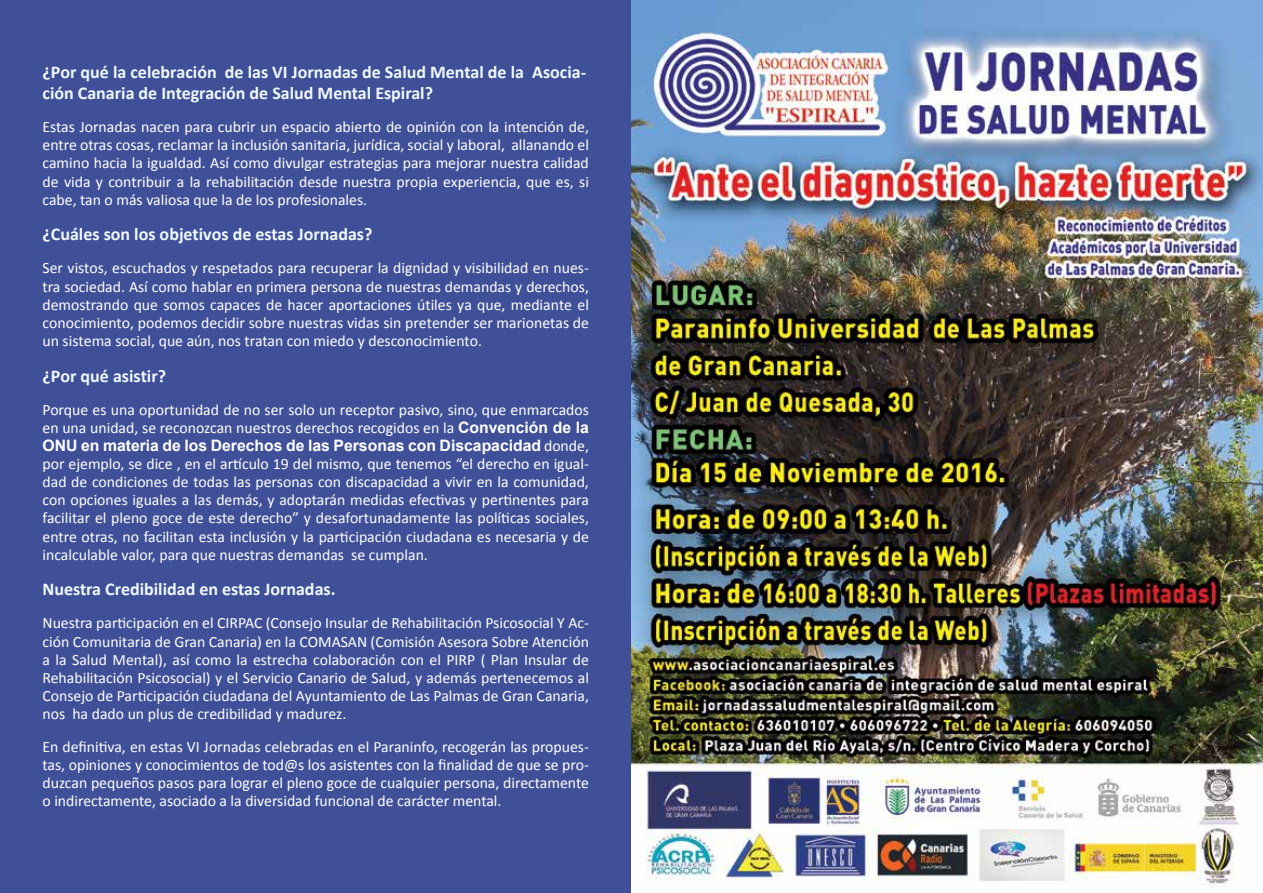
<style>
.page{position:relative;width:1263px;height:893px;background:#fff}
.page>*{position:absolute;margin:0;border:0;box-sizing:border-box;transform-origin:0 0}
.t1{font:700 18px/20.7px "Calibri";color:#eff9fe}
.t2{font:15.75px/18.1px "Calibri";color:#fff;text-align:justify}
.t3{font:700 15.75px "Arial";color:#fff}
.s1{font-family:"Arial";font-weight:700}
.s2{font-family:"Calibri";font-weight:400}
</style>
<div class="page">
<div style="left:0;top:0;width:641px;height:893px;background:#3f5098"></div>
<img style="left:631px;top:0;width:632px;height:893px">
<p class="t1" style="left:43px;top:62px;width:545px">¿Por qué la celebración de las VI Jornadas de Salud Mental de la Asocia&shy;ción Canaria de Integración de Salud Mental Espiral?</p>
<p class="t2" style="left:43px;top:118px;width:548px">Estas Jornadas nacen para cubrir un espacio abierto de opinión con la intención de, entre otras cosas, reclamar la inclusión sanitaria, jurídica, social y laboral, allanando el camino hacia la igualdad. Así como divulgar estrategias para mejorar nuestra calidad de vida y contribuir a la rehabilitación desde nuestra propia experiencia, que es, si cabe, tan o más valiosa que la de los profesionales.</p>
<p class="t1" style="left:43px;top:224px;width:331px">¿Cuáles son los objetivos de estas Jornadas?</p>
<p class="t2" style="left:43px;top:259px;width:548px">Ser vistos, escuchados y respetados para recuperar la dignidad y visibilidad en nues&shy;tra sociedad. Así como hablar en primera persona de nuestras demandas y derechos, demostrando que somos capaces de hacer aportaciones útiles ya que, mediante el conocimiento, podemos decidir sobre nuestras vidas sin pretender ser marionetas de un sistema social, que aún, nos tratan con miedo y desconocimiento.</p>
<p class="t1" style="left:43px;top:365px;width:125px">¿Por qué asistir?</p>
<p class="t2" style="left:43px;top:400px;width:548px">Porque es una oportunidad de no ser solo un receptor pasivo, sino, que enmarcados en una unidad, se reconozcan nuestros derechos recogidos en la <span class="s1">Convención de la</span></p>
<p class="t3" style="left:43px;top:435px;width:548px">ONU en materia de los Derechos de las Personas con Discapacidad <span class="s2">donde,</span></p>
<p class="t2" style="left:43px;top:455px;width:548px">por ejemplo, se dice , en el artículo 19 del mismo, que tenemos “el derecho en igual&shy;dad de condiciones de todas las personas con discapacidad a vivir en la comunidad, con opciones iguales a las demás, y adoptarán medidas efectivas y pertinentes para facilitar el pleno goce de este derecho” y desafortunadamente las políticas sociales, entre otras, no facilitan esta inclusión y la participación ciudadana es necesaria y de incalculable valor, para que nuestras demandas se cumplan.</p>
<p class="t1" style="left:43px;top:579px;width:294px">Nuestra Credibilidad en estas Jornadas.</p>
<p class="t2" style="left:43px;top:614px;width:548px">Nuestra participación en el CIRPAC (Consejo Insular de Rehabilitación Psicosocial Y Ac&shy;ción Comunitaria de Gran Canaria) en la COMASAN (Comisión Asesora Sobre Atención a la Salud Mental), así como la estrecha colaboración con el PIRP ( Plan Insular de Rehabilitación Psicosocial) y el Servicio Canario de Salud, y además pertenecemos al Consejo de Participación ciudadana del Ayuntamiento de Las Palmas de Gran Canaria, nos ha dado un plus de credibilidad y madurez.</p>
<p class="t2" style="left:43px;top:738px;width:548px">En definitiva, en estas VI Jornadas celebradas en el Paraninfo, recogerán las propues&shy;tas, opiniones y conocimientos de tod@s los asistentes con la finalidad de que se pro&shy;duzcan pequeños pasos para lograr el pleno goce de cualquier persona, directamente o indirectamente, asociado a la diversidad funcional de carácter mental.</p>
</div>
